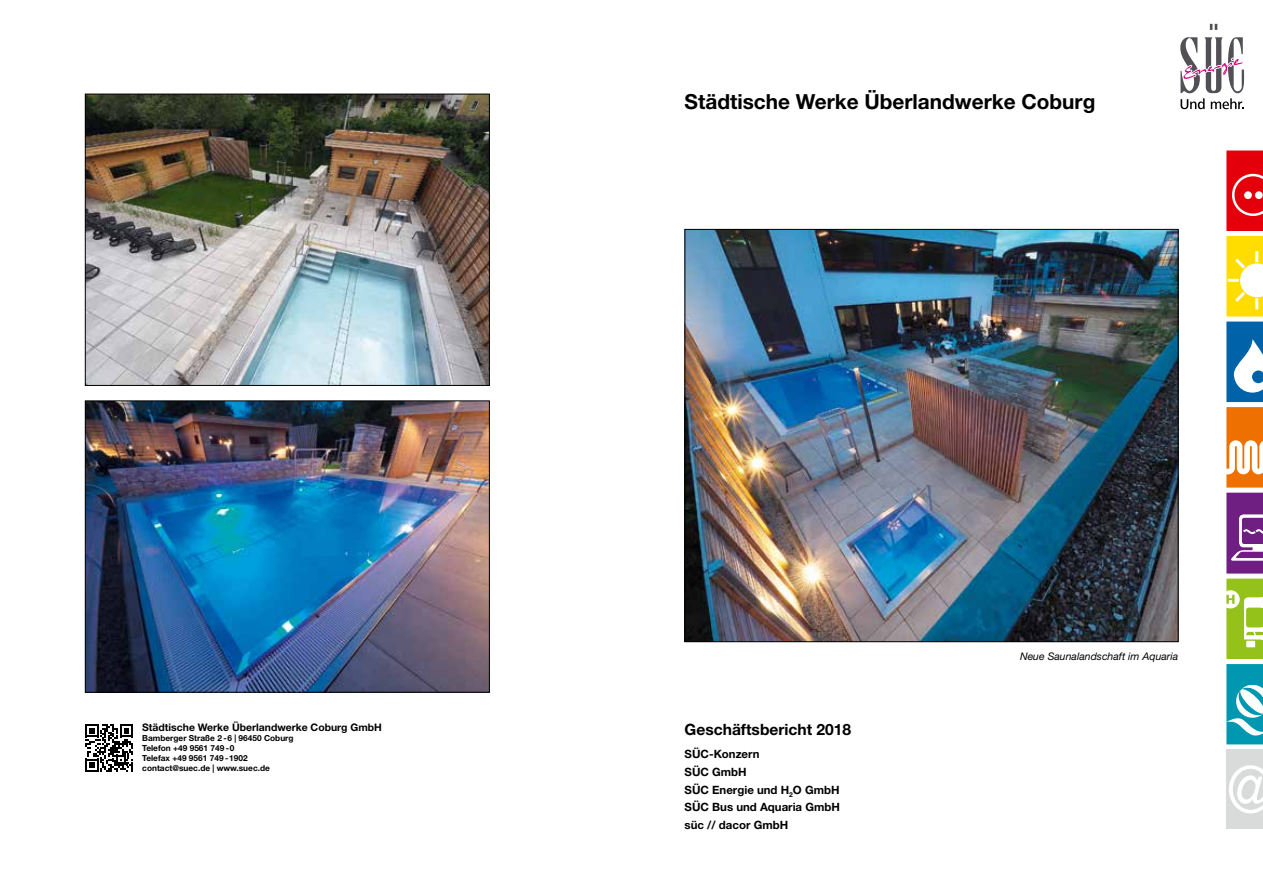
<style>
.page{position:relative;width:1263px;height:893px;background:#fff}
.page>*{position:absolute;margin:0;border:0;box-sizing:border-box;transform-origin:0 0}
.t1{font:64.35px "Helvetica Neue LT Std";color:#fff;scale:.9 1}
.t2{font:700 20.85px "Helvetica Neue LT Std";color:#000}
.t3{font:700 15.6px "Helvetica Neue LT Std";color:#000}
.t4{font:700 11.4px/17.7px "Helvetica Neue LT Std";color:#000}
.t5{font:italic 10.5px "Helvetica Neue LT Std";color:#000}
.t6{font:700 10.35px "Helvetica Neue LT Std";color:#000}
.t7{font:700 8.25px/10.1px "Helvetica Neue LT Std";color:#000}
</style>
<div class="page">
<div style="left:1226px;top:749px;width:37px;height:80px;background:#d9dada"></div>
<svg style="left:1226px;top:151px;width:37px;height:594px"></svg>
<svg style="left:1210px;top:24px;width:7px;height:6px"></svg>
<svg style="left:1180px;top:37px;width:64px;height:72px"></svg>
<svg style="left:85px;top:724px;width:48px;height:48px"></svg>
<img style="left:687px;top:231px;width:489px;height:409px">
<img style="left:87px;top:96px;width:401px;height:288px">
<div style="left:85px;top:94px;width:405px;height:292px;border:1px solid #000"></div>
<img style="left:87px;top:403px;width:401px;height:287px">
<div style="left:85px;top:401px;width:405px;height:291px;border:1px solid #000"></div>
<p class="t6" style="left:142px;top:721px;width:241px">Städtische Werke Überlandwerke Coburg GmbH</p>
<p class="t7" style="left:142px;top:733px;width:153px">Bamberger Straße 2 - 6 | 96450 Coburg<br>Telefon +49 9561 749 - 0<br>Telefax +49 9561 749 - 1902 contact@suec.de | www.suec.de</p>
<h2 class="t2" style="left:685px;top:88px;width:412px">Städtische Werke Überlandwerke Coburg</h2>
<h3 class="t3" style="left:685px;top:719px;width:168px">Geschäftsbericht 2018</h3>
<h3 class="t4" style="left:685px;top:745px;width:157px">SÜC-Konzern<br>SÜC GmbH<br>SÜC Energie und H<sub>2</sub>O GmbH<br>SÜC Bus und Aquaria GmbH süc // dacor GmbH</h3>
<p class="t5" style="left:1020px;top:650px;width:160px">Neue Saunalandschaft im Aquaria</p>
<h1 class="t1" style="left:1226px;top:758px;width:53px">@@</h1>
</div>
